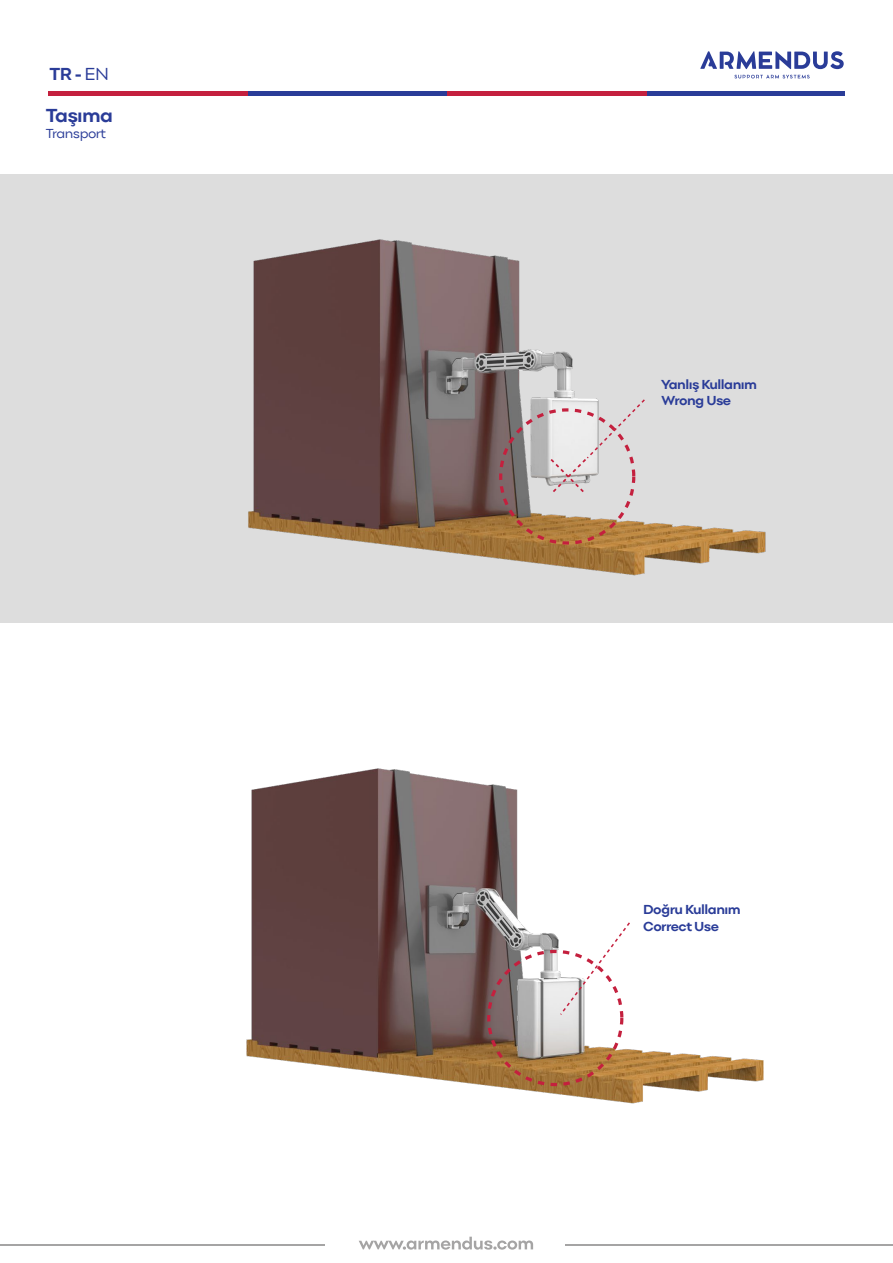
<style>
.page{position:relative;width:893px;height:1263px;background:#fff}
.page>*{position:absolute;margin:0;border:0;box-sizing:border-box;transform-origin:0 0}
.t1{font:700 19.5px "Point";letter-spacing:-.04em;color:#2a3c98}
.t2{font:700 18px "Point";color:#2a3c98}
.t3{font:700 13.5px/16.2px "Point";letter-spacing:-.04em;color:#2a3c98}
.t4{font:13.5px "Point";letter-spacing:-.04em;color:#2a3c98}
.s1{font-weight:400}
</style>
<div class="page">
<div style="left:0;top:175px;width:893px;height:448px;background:#ddd"></div>
<img style="left:248px;top:239px;width:518px;height:337px">
<img style="left:246px;top:768px;width:518px;height:336px">
<div style="left:487px;top:950px;width:136px;height:136px;border:3px dashed #c4203e;border-radius:50%"></div>
<hr style="left:645px;top:91px;width:199px;height:4px;background:#2a3c98">
<hr style="left:248px;top:91px;width:200px;height:4px;background:#2a3c98">
<hr style="left:448px;top:91px;width:199px;height:4px;background:#c4203e">
<hr style="left:49px;top:91px;width:199px;height:4px;background:#c4203e">
<svg style="left:700px;top:51px;width:144px;height:18px"></svg>
<svg style="left:734px;top:75px;width:76px;height:3px"></svg>
<svg style="left:359px;top:1237px;width:174px;height:12px"></svg>
<hr style="left:0;top:1245px;width:325px;height:1px;background:#a5a4a4">
<hr style="left:565px;top:1245px;width:328px;height:1px;background:#a5a4a4">
<svg style="left:549px;top:398px;width:97px;height:98px"></svg>
<svg style="left:559px;top:921px;width:72px;height:95px"></svg>
<h2 class="t2" style="left:50px;top:63px;width:61px">TR - <span class="s1">EN</span></h2>
<h1 class="t1" style="left:46px;top:103px;width:69px">Taşıma</h1>
<p class="t4" style="left:46px;top:125px;width:62px">Transport</p>
<p class="t3" style="left:661px;top:376px;width:98px">Yanlış Kullanım<br>Wrong Use</p>
<p class="t3" style="left:643px;top:902px;width:99px">Doğru Kullanım<br>Correct Use</p>
</div>
